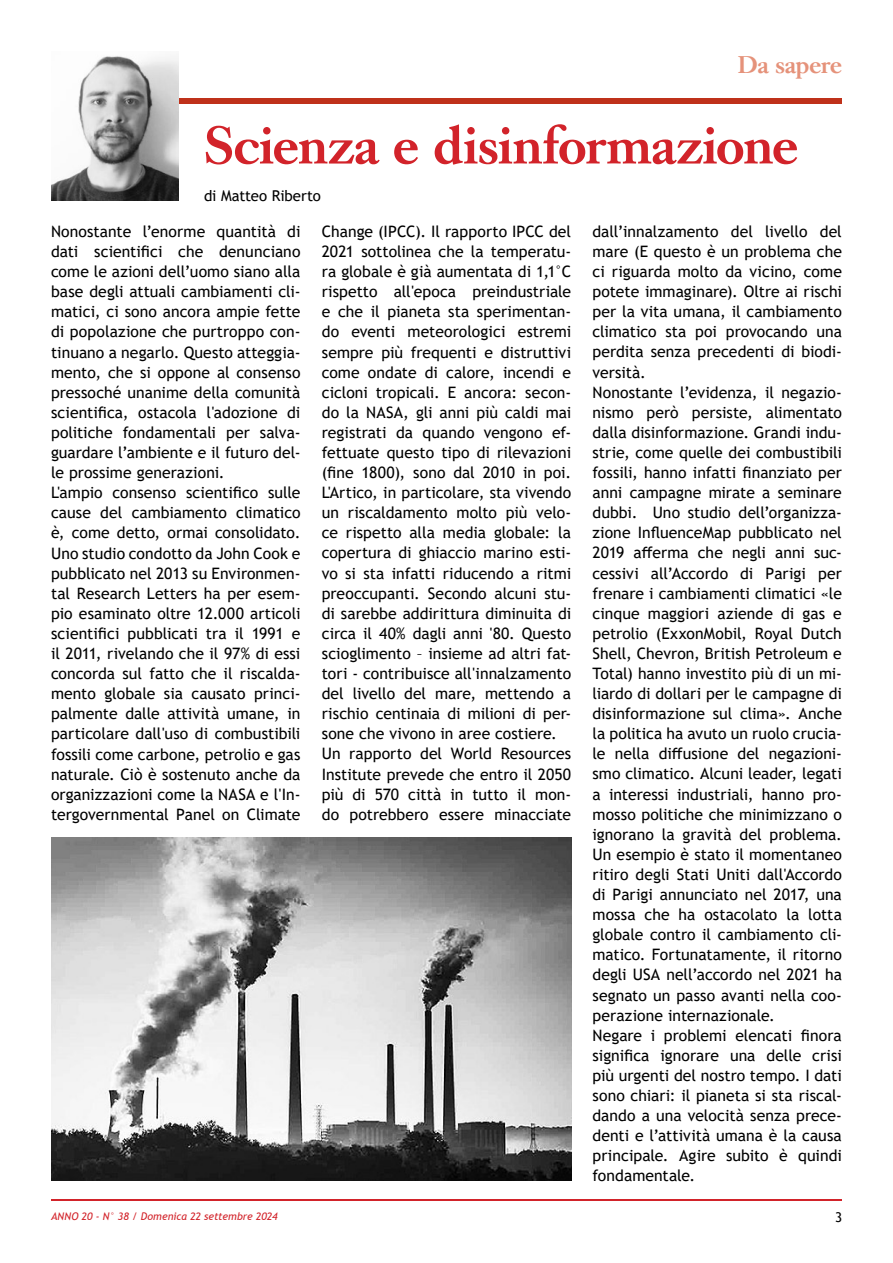
<style>
.page{position:relative;width:893px;height:1263px;background:#fff}
.page>*{position:absolute;margin:0;border:0;box-sizing:border-box;transform-origin:0 0}
.t1{font:500 52.5px "Caslon Book BE";color:#d2232a}
.t2{font:500 24px "Caslon Book BE";color:#e5927a}
.t3{font:15.75px/20.1px "Trebuchet MS";color:#000}
.t4{font:15px "Trebuchet MS";letter-spacing:-.01em;color:#000}
.t5{font:13.5px "Trebuchet MS";color:#000}
.t6{font:italic 10.5px "Trebuchet MS";letter-spacing:.005em;color:#d2232a}
</style>
<div class="page">
<hr style="left:51px;top:1199px;width:791px;height:1px;background:#d2232a">
<div style="left:51px;top:99px;width:791px;height:5px;background:#bf311a"></div>
<img style="left:51px;top:56px;width:128px;height:144px">
<img style="left:51px;top:838px;width:520px;height:342px">
<h2 class="t2" style="left:738px;top:51px;width:105px">Da sapere</h2>
<h1 class="t1" style="left:204px;top:115px;width:596px">Scienza e disinformazione</h1>
<p class="t4" style="left:204px;top:186px;width:118px">di Matteo Riberto</p>
<p class="t3" style="left:51px;top:221px;width:251px">Nonostante l’enorme quantità di dati scientifici che denunciano come le azioni dell’uomo siano alla base degli attuali cambiamenti cli&shy;matici, ci sono ancora ampie fette di popolazione che purtroppo con&shy;tinuano a negarlo. Questo atteggia&shy;mento, che si oppone al consenso pressoché unanime della comunità scientifica, ostacola l'adozione di politiche fondamentali per salva&shy;guardare l’ambiente e il futuro del&shy;le prossime generazioni.<br>L'ampio consenso scientifico sulle cause del cambiamento climatico è, come detto, ormai consolidato.<br>Uno studio condotto da John Cook e pubblicato nel 2013 su Environmen&shy;tal Research Letters ha per esem&shy;pio esaminato oltre 12.000 articoli scientifici pubblicati tra il 1991 e il 2011, rivelando che il 97% di essi concorda sul fatto che il riscalda&shy;mento globale sia causato princi&shy;palmente dalle attività umane, in particolare dall'uso di combustibili fossili come carbone, petrolio e gas naturale. Ciò è sostenuto anche da organizzazioni come la NASA e l'In&shy;tergovernmental Panel on Climate</p>
<p class="t3" style="left:322px;top:221px;width:251px">Change (IPCC). Il rapporto IPCC del 2021 sottolinea che la temperatu&shy;ra globale è già aumentata di 1,1°C rispetto all'epoca preindustriale e che il pianeta sta sperimentan&shy;do eventi meteorologici estremi sempre più frequenti e distruttivi come ondate di calore, incendi e cicloni tropicali. E ancora: secon&shy;do la NASA, gli anni più caldi mai registrati da quando vengono ef&shy;fettuate questo tipo di rilevazioni (fine 1800), sono dal 2010 in poi.<br>L'Artico, in particolare, sta vivendo un riscaldamento molto più velo&shy;ce rispetto alla media globale: la copertura di ghiaccio marino esti&shy;vo si sta infatti riducendo a ritmi preoccupanti. Secondo alcuni stu&shy;di sarebbe addirittura diminuita di circa il 40% dagli anni '80. Questo scioglimento – insieme ad altri fat&shy;tori - contribuisce all'innalzamento del livello del mare, mettendo a rischio centinaia di milioni di per&shy;sone che vivono in aree costiere.<br>Un rapporto del World Resources Institute prevede che entro il 2050 più di 570 città in tutto il mon&shy;do potrebbero essere minacciate</p>
<p class="t3" style="left:592px;top:221px;width:251px">dall’innalzamento del livello del mare (E questo è un problema che ci riguarda molto da vicino, come potete immaginare). Oltre ai rischi per la vita umana, il cambiamento climatico sta poi provocando una perdita senza precedenti di biodi&shy;versità.<br>Nonostante l’evidenza, il negazio&shy;nismo però persiste, alimentato dalla disinformazione. Grandi indu&shy;strie, come quelle dei combustibili fossili, hanno infatti finanziato per anni campagne mirate a seminare dubbi. Uno studio dell’organizza&shy;zione InfluenceMap pubblicato nel 2019 afferma che negli anni suc&shy;cessivi all’Accordo di Parigi per frenare i cambiamenti climatici «le cinque maggiori aziende di gas e petrolio (ExxonMobil, Royal Dutch Shell, Chevron, British Petroleum e Total) hanno investito più di un mi&shy;liardo di dollari per le campagne di disinformazione sul clima». Anche la politica ha avuto un ruolo crucia&shy;le nella diffusione del negazioni&shy;smo climatico. Alcuni leader, legati a interessi industriali, hanno pro&shy;mosso politiche che minimizzano o ignorano la gravità del problema.<br>Un esempio è stato il momentaneo ritiro degli Stati Uniti dall'Accordo di Parigi annunciato nel 2017, una mossa che ha ostacolato la lotta globale contro il cambiamento cli&shy;matico. Fortunatamente, il ritorno degli USA nell’accordo nel 2021 ha segnato un passo avanti nella coo&shy;perazione internazionale.<br>Negare i problemi elencati finora significa ignorare una delle crisi più urgenti del nostro tempo. I dati sono chiari: il pianeta si sta riscal&shy;dando a una velocità senza prece&shy;denti e l’attività umana è la causa principale. Agire subito è quindi fondamentale.</p>
<p class="t6" style="left:51px;top:1209px;width:228px">ANNO 20 - N° 38 / Domenica 22 settembre 2024</p>
<p class="t5" style="left:835px;top:1208px;width:9px">3</p>
</div>
